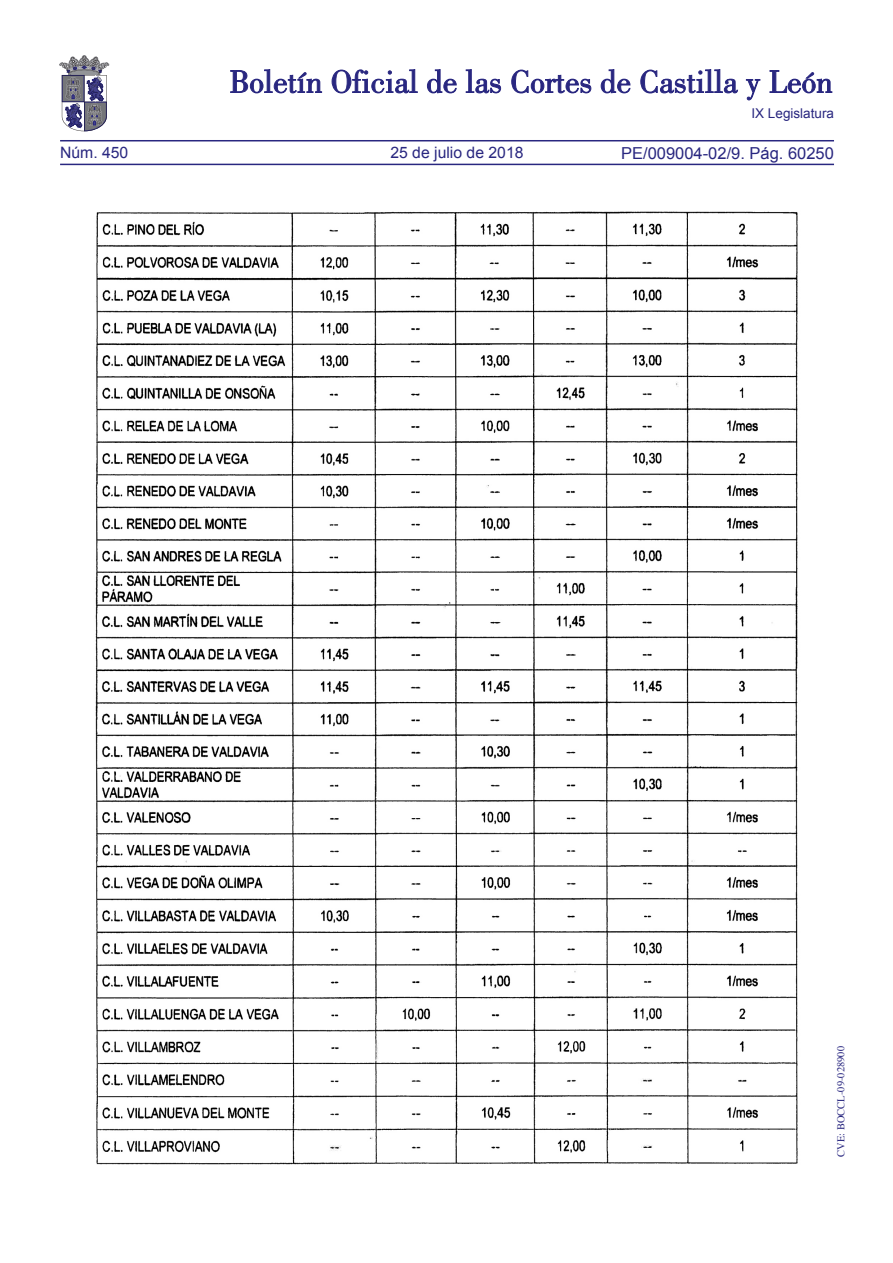
<style>
.page{position:relative;width:893px;height:1263px;background:#fff}
.page>*{position:absolute;margin:0;border:0;box-sizing:border-box;transform-origin:0 0}
.t1{font:16.5px "Arial";color:#292780}
.t2{font:15.75px "Arial";color:#292780}
.t3{font:13.5px "Arial";color:#292780}
.t4{font:10.5px "Times";color:#292780}
</style>
<div class="page">
<hr style="left:60px;top:164px;width:774px;height:1px;background:#292780">
<hr style="left:60px;top:140px;width:774px;height:1px;background:#292780">
<svg style="left:230px;top:69px;width:92px;height:24px"></svg>
<svg style="left:332px;top:69px;width:86px;height:24px"></svg>
<svg style="left:427px;top:69px;width:30px;height:24px"></svg>
<svg style="left:466px;top:69px;width:35px;height:24px"></svg>
<svg style="left:511px;top:70px;width:80px;height:23px"></svg>
<svg style="left:601px;top:69px;width:29px;height:24px"></svg>
<svg style="left:640px;top:69px;width:98px;height:24px"></svg>
<svg style="left:746px;top:79px;width:14px;height:21px"></svg>
<svg style="left:770px;top:70px;width:62px;height:23px"></svg>
<svg style="left:60px;top:55px;width:49px;height:76px"></svg>
<img style="left:95px;top:211px;width:703px;height:954px">
<p class="t2" style="left:60px;top:142px;width:70px">Núm. 450</p>
<p class="t2" style="left:390px;top:142px;width:135px">25 de julio de 2018</p>
<p class="t3" style="left:751px;top:105px;width:84px">IX Legislatura</p>
<p class="t1" style="left:621px;top:142px;width:214px">PE/009004-02/9. Pág. 60250</p>
<p class="t4" style="left:831px;top:1157px;width:112px;rotate:-90deg">CVE: BOCCL-09-028900</p>
</div>
